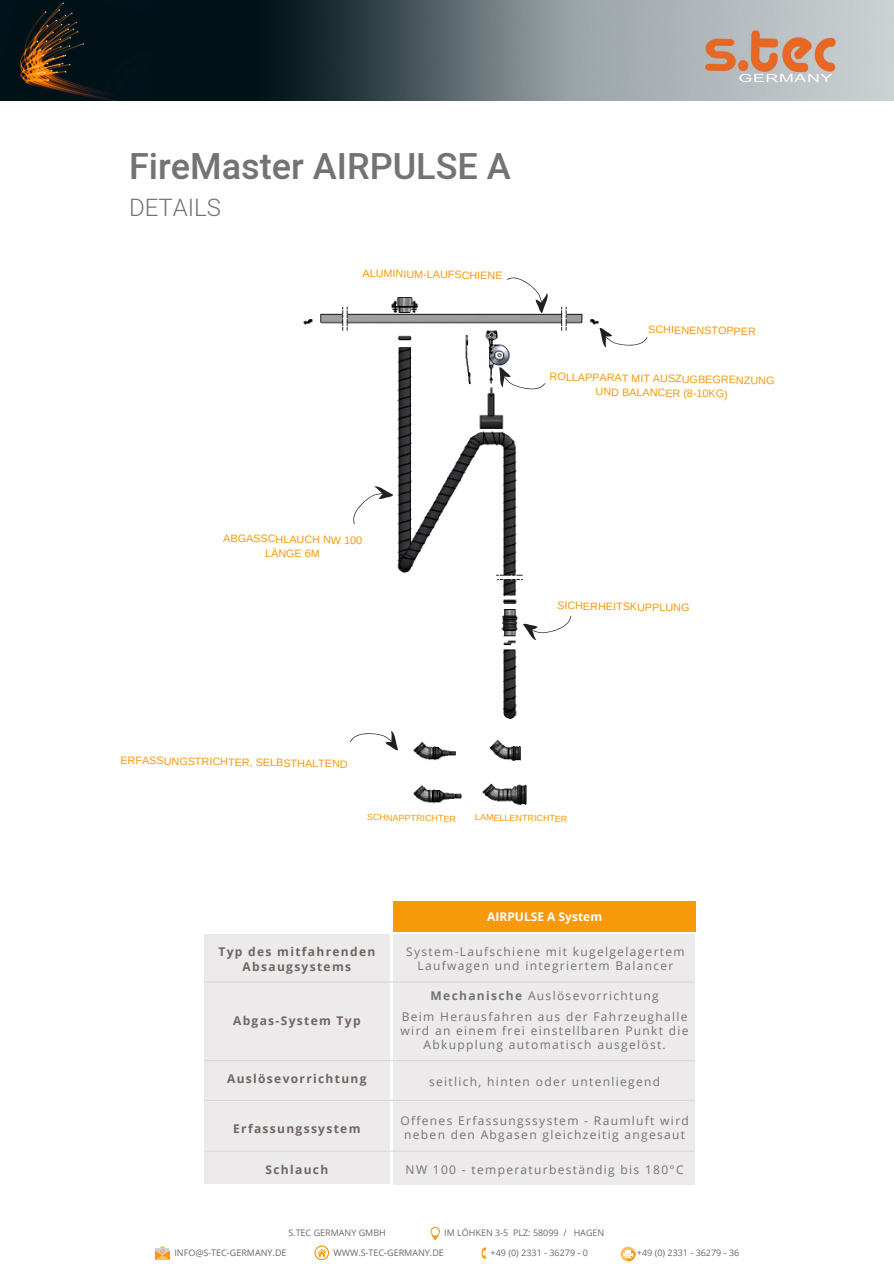
<style>
.page{position:relative;width:894px;height:1264px;background:#fff}
.page>*{position:absolute;margin:0;border:0;box-sizing:border-box;transform-origin:0 0}
.t1{font:500 36px "Heebo";color:#737373}
.t2{font:300 24px "Heebo";color:#737373}
.t3{font:12px/14px "Open Sans";letter-spacing:.11em;color:#737373;text-align:center}
.t4{font:700 12px/14.1px "Open Sans";letter-spacing:.11em;color:#706563;text-align:center}
.t5{font:700 12px "Open Sans";color:#fff}
.t6{font:10.8px/14.2px "Arimo";color:#f8990a;text-align:center}
.t7{font:9px "Open Sans";color:#706563}
.t8{font:9px "Arimo";color:#f8990a}
.s1{font-weight:700}
</style>
<div class="page">
<div style="left:204px;top:934px;width:185px;height:249px;background:#eceaea"></div>
<div style="left:393px;top:934px;width:302px;height:250px;background:#eceaea"></div>
<div style="left:393px;top:900px;width:302px;height:31px;background:#f8990a"></div>
<img style="left:303px;top:297px;width:296px;height:508px">
<svg style="left:563px;top:353px;width:12px;height:5px"></svg>
<svg style="left:563px;top:371px;width:12px;height:5px"></svg>
<svg style="left:563px;top:429px;width:12px;height:4px"></svg>
<svg style="left:563px;top:447px;width:12px;height:5px"></svg>
<svg style="left:563px;top:464px;width:12px;height:4px"></svg>
<svg style="left:563px;top:513px;width:12px;height:5px"></svg>
<svg style="left:563px;top:532px;width:12px;height:4px"></svg>
<svg style="left:563px;top:548px;width:12px;height:5px"></svg>
<img style="left:0;top:0;width:893px;height:100px">
<svg style="left:155px;top:1246px;width:15px;height:13px"></svg>
<svg style="left:314px;top:1245px;width:15px;height:15px"></svg>
<svg style="left:481px;top:1247px;width:5px;height:11px"></svg>
<svg style="left:430px;top:1226px;width:10px;height:14px"></svg>
<svg style="left:431px;top:1227px;width:8px;height:8px"></svg>
<svg style="left:620px;top:1246px;width:15px;height:15px"></svg>
<svg style="left:623px;top:1249px;width:12px;height:12px"></svg>
<svg style="left:204px;top:1060px;width:490px;height:1px"></svg>
<svg style="left:495px;top:367px;width:52px;height:28px"></svg>
<svg style="left:598px;top:328px;width:50px;height:21px"></svg>
<svg style="left:502px;top:277px;width:51px;height:36px"></svg>
<svg style="left:345px;top:481px;width:48px;height:48px"></svg>
<svg style="left:349px;top:729px;width:49px;height:21px"></svg>
<svg style="left:523px;top:609px;width:52px;height:33px"></svg>
<h1 class="t1" style="left:129px;top:141px;width:383px">FireMaster AIRPULSE A</h1>
<h2 class="t2" style="left:129px;top:191px;width:94px">DETAILS</h2>
<p class="t6" style="left:362px;top:266px;width:142px;rotate:1deg">ALUMINIUM-LAUFSCHIENE</p>
<p class="t6" style="left:648px;top:322px;width:109px;rotate:1deg">SCHIENENSTOPPER</p>
<p class="t6" style="left:549px;top:369px;width:226px;rotate:1deg">ROLLAPPARAT MIT AUSZUGBEGRENZUNG<br>UND BALANCER (8-10KG)</p>
<p class="t6" style="left:223px;top:530px;width:140px;rotate:1deg">ABGASSCHLAUCH NW 100<br>LÄNGE 6M</p>
<p class="t6" style="left:557px;top:598px;width:134px;rotate:1deg">SICHERHEITSKUPPLUNG</p>
<p class="t6" style="left:121px;top:753px;width:229px;rotate:1deg">ERFASSUNGSTRICHTER, SELBSTHALTEND</p>
<p class="t8" style="left:367px;top:812px;width:90px;rotate:1deg">SCHNAPPTRICHTER</p>
<p class="t8" style="left:475px;top:812px;width:94px;rotate:1deg">LAMELLENTRICHTER</p>
<p class="t4" style="left:218px;top:944px;width:158px">Typ des mitfahrenden<br>Absaugsystems</p>
<p class="t4" style="left:233px;top:1013px;width:129px">Abgas-System Typ</p>
<p class="t5" style="left:487px;top:908px;width:116px">AIRPULSE A System</p>
<p class="t3" style="left:406px;top:944px;width:280px">System-Laufschiene mit kugelgelagertem<br>Laufwagen und integriertem Balancer</p>
<p class="t3" style="left:401px;top:985px;width:287px;line-height:20.5px"><span class="s1">Mechanische</span> Auslösevorrichtung<br>Beim Herausfahren aus der Fahrzeughalle</p>
<p class="t3" style="left:400px;top:1023px;width:289px">wird an einem frei einstellbaren Punkt die<br>Abkupplung automatisch ausgelöst.</p>
<p class="t4" style="left:227px;top:1071px;width:141px">Auslösevorrichtung</p>
<p class="t3" style="left:429px;top:1074px;width:232px">seitlich, hinten oder untenliegend</p>
<p class="t3" style="left:400px;top:1113px;width:290px">Offenes Erfassungssystem - Raumluft wird neben den Abgasen gleichzeitig angesaut</p>
<p class="t4" style="left:233px;top:1120px;width:129px">Erfassungssystem</p>
<p class="t4" style="left:265px;top:1162px;width:64px">Schlauch</p>
<p class="t3" style="left:405px;top:1162px;width:279px">NW 100 - temperaturbeständig bis 180°C</p>
<p class="t7" style="left:288px;top:1226px;width:99px">S.TEC GERMANY GMBH</p>
<p class="t7" style="left:444px;top:1226px;width:161px">IM LÖHKEN 3-5 PLZ: 58099 / HAGEN</p>
<p class="t7" style="left:174px;top:1246px;width:114px">INFO@S-TEC-GERMANY.DE</p>
<p class="t7" style="left:333px;top:1246px;width:112px">WWW.S-TEC-GERMANY.DE</p>
<p class="t7" style="left:490px;top:1246px;width:99px">+49 (0) 2331 - 36279 - 0</p>
<p class="t7" style="left:636px;top:1246px;width:104px">+49 (0) 2331 - 36279 - 36</p>
</div>
